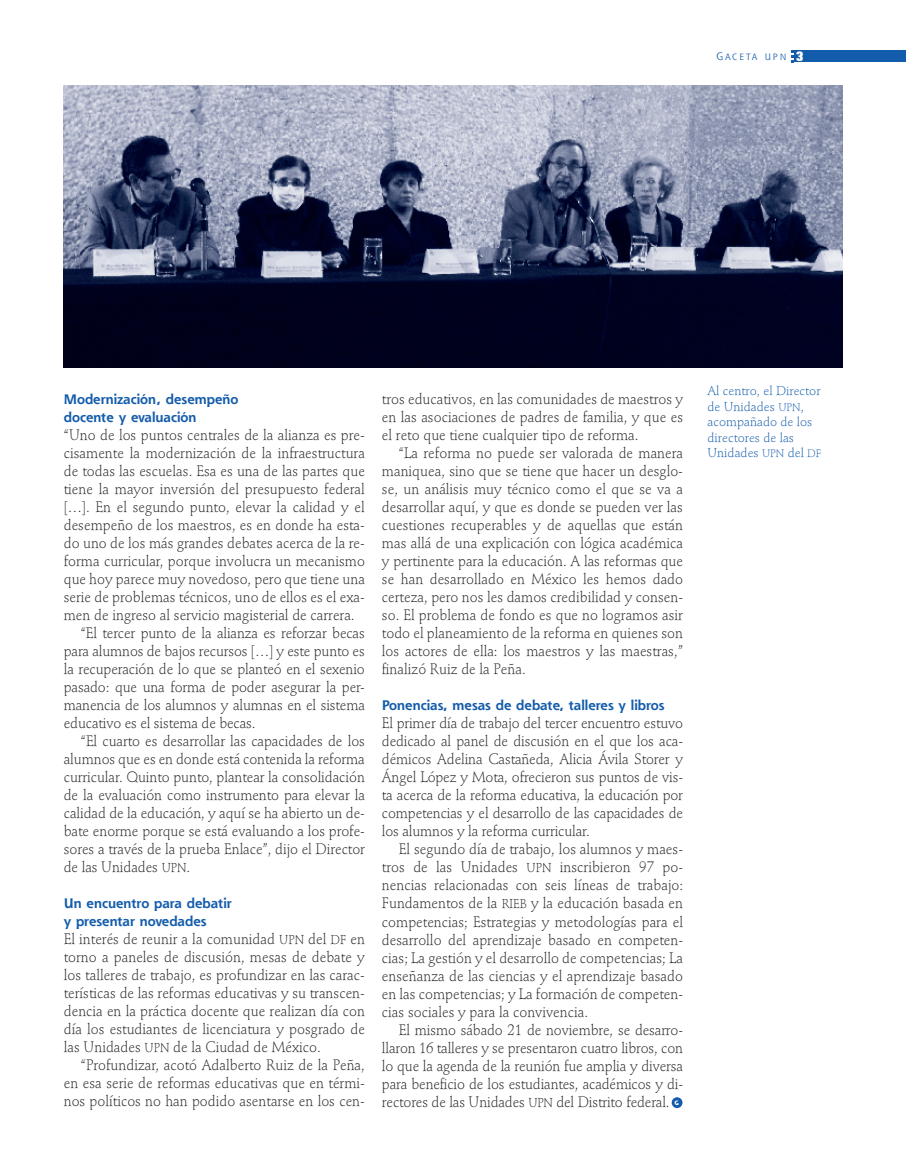
<style>
.page{position:relative;width:906px;height:1174px;background:#fff}
.page>*{position:absolute;margin:0;border:0;box-sizing:border-box;transform-origin:0 0}
.t1{font:300 15px/18px "Stempel Schneidler";color:#231f20;text-align:justify;scale:.95 1}
.t2{font:700 13.5px/18px "Shannon";color:#135cab}
.t3{font:300 12.75px/15.5px "Stempel Schneidler";color:#135cab}
.t4{font:8.85px "Shannon Book SC850";color:#135cab}
.t5{font:700 6.3px "Stone Sans";color:#fff;scale:.95 1}
.s1{font-size:10.5px}
.s2{font-family:"Briem Akademi MM 900 400";font-size:13.5px;color:#fff}
.s3{font-family:"Stempel Schneidler Light SC850";font-weight:400;font-size:12.75px}
.s4{font-family:"Stempel Schneidler Light SC850";font-weight:400;font-size:10.8px}
</style>
<div class="page">
<div style="left:794px;top:51px;width:112px;height:11px;background:#135cab"></div>
<svg style="left:791px;top:50px;width:2px;height:12px"></svg>
<div style="left:671px;top:1097px;width:11px;height:11px;background:#135cab;border-radius:50%"></div>
<img style="left:64px;top:85px;width:778px;height:282px">
<p class="t4" style="left:716px;top:51px;width:88px"><span class="s1">G</span>ACE TA U PN <span class="s2">3</span></p>
<p class="t2" style="left:64px;top:389px;width:176px">Modernización, desempeño docente y evaluación</p>
<p class="t1" style="left:64px;top:426px;width:318px">“Uno de los puntos centrales de la alianza es pre-</p>
<p class="t1" style="left:64px;top:444px;width:318px">cisamente la modernización de la infraestructura</p>
<p class="t1" style="left:64px;top:462px;width:318px">de todas las escuelas. Esa es una de las partes que</p>
<p class="t1" style="left:64px;top:480px;width:318px">tiene la mayor inversión del presupuesto federal</p>
<p class="t1" style="left:64px;top:498px;width:318px">[…]. En el segundo punto, elevar la calidad y el</p>
<p class="t1" style="left:64px;top:516px;width:318px">desempeño de los maestros, es en donde ha esta-</p>
<p class="t1" style="left:64px;top:534px;width:318px">do uno de los más grandes debates acerca de la re-</p>
<p class="t1" style="left:64px;top:552px;width:318px">forma curricular, porque involucra un mecanismo</p>
<p class="t1" style="left:64px;top:570px;width:318px">que hoy parece muy novedoso, pero que tiene una</p>
<p class="t1" style="left:64px;top:588px;width:318px">serie de problemas técnicos, uno de ellos es el exa-</p>
<p class="t1" style="left:64px;top:606px;width:308px">men de ingreso al servicio magisterial de carrera.</p>
<p class="t1" style="left:81px;top:624px;width:300px">“El tercer punto de la alianza es reforzar becas</p>
<p class="t1" style="left:64px;top:642px;width:318px">para alumnos de bajos recursos […] y este punto es</p>
<p class="t1" style="left:64px;top:660px;width:318px">la recuperación de lo que se planteó en el sexenio</p>
<p class="t1" style="left:64px;top:678px;width:318px">pasado: que una forma de poder asegurar la per-</p>
<p class="t1" style="left:64px;top:696px;width:318px">manencia de los alumnos y alumnas en el sistema</p>
<p class="t1" style="left:64px;top:714px;width:203px">educativo es el sistema de becas.</p>
<p class="t1" style="left:81px;top:732px;width:301px">“El cuarto es desarrollar las capacidades de los</p>
<p class="t1" style="left:64px;top:750px;width:318px">alumnos que es en donde está contenida la reforma</p>
<p class="t1" style="left:64px;top:768px;width:318px">curricular. Quinto punto, plantear la consolidación</p>
<p class="t1" style="left:64px;top:786px;width:318px">de la evaluación como instrumento para elevar la</p>
<p class="t1" style="left:64px;top:804px;width:318px">calidad de la educación, y aquí se ha abierto un de-</p>
<p class="t1" style="left:64px;top:822px;width:318px">bate enorme porque se está evaluando a los profe-</p>
<p class="t1" style="left:64px;top:840px;width:318px">sores a través de la prueba Enlace”, dijo el Director</p>
<p class="t1" style="left:64px;top:858px;width:134px">de las Unidades <span class="s3">UPN</span>.</p>
<p class="t2" style="left:64px;top:893px;width:170px">Un encuentro para debatir y presentar novedades</p>
<p class="t1" style="left:64px;top:930px;width:318px">El interés de reunir a la comunidad <span class="s3">UPN</span> del <span class="s3">DF</span> en torno a paneles de discusión, mesas de debate y los talleres de trabajo, es profundizar en las carac&shy;terísticas de las reformas educativas y su transcen&shy;dencia en la práctica docente que realizan día con día los estudiantes de licenciatura y posgrado de las Unidades <span class="s3">UPN</span> de la Ciudad de México.</p>
<p class="t1" style="left:64px;top:1056px;width:318px;text-indent:17px">“Profundizar, acotó Adalberto Ruiz de la Peña, en esa serie de reformas educativas que en térmi&shy;nos políticos no han podido asentarse en los cen-</p>
<p class="t1" style="left:382px;top:390px;width:318px">tros educativos, en las comunidades de maestros y en las asociaciones de padres de familia, y que es el reto que tiene cualquier tipo de reforma.</p>
<p class="t1" style="left:382px;top:444px;width:318px;text-indent:17px">“La reforma no puede ser valorada de manera maniquea, sino que se tiene que hacer un desglo&shy;se, un análisis muy técnico como el que se va a desarrollar aquí, y que es donde se pueden ver las cuestiones recuperables y de aquellas que están mas allá de una explicación con lógica académica y pertinente para la educación. A las reformas que se han desarrollado en México les hemos dado certeza, pero nos les damos credibilidad y consen&shy;so. El problema de fondo es que no logramos asir todo el planeamiento de la reforma en quienes son los actores de ella: los maestros y las maestras,” finalizó Ruiz de la Peña.</p>
<p class="t2" style="left:382px;top:696px;width:284px">Ponencias, mesas de debate, talleres y libros</p>
<p class="t1" style="left:382px;top:714px;width:318px">El primer día de trabajo del tercer encuentro estuvo dedicado al panel de discusión en el que los aca&shy;démicos Adelina Castañeda, Alicia Ávila Storer y Ángel López y Mota, ofrecieron sus puntos de vis&shy;ta acerca de la reforma educativa, la educación por competencias y el desarrollo de las capacidades de los alumnos y la reforma curricular.</p>
<p class="t1" style="left:382px;top:840px;width:318px;text-indent:17px">El segundo día de trabajo, los alumnos y maes&shy;tros de las Unidades <span class="s3">UPN</span> inscribieron 97 po&shy;nencias relacionadas con seis líneas de trabajo:<br>Fundamentos de la <span class="s3">RIEB</span> y la educación basada en competencias; Estrategias y metodologías para el desarrollo del aprendizaje basado en competen&shy;cias; La gestión y el desarrollo de competencias; La enseñanza de las ciencias y el aprendizaje basado en las competencias; y La formación de competen&shy;cias sociales y para la convivencia.</p>
<p class="t1" style="left:382px;top:1020px;width:318px;text-indent:17px">El mismo sábado 21 de noviembre, se desarro&shy;llaron 16 talleres y se presentaron cuatro libros, con lo que la agenda de la reunión fue amplia y diversa para beneficio de los estudiantes, académicos y di&shy;rectores de las Unidades <span class="s3">UPN</span> del Distrito federal.</p>
<p class="t5" style="left:674px;top:1098px;width:6px">G</p>
<p class="t3" style="left:707px;top:383px;width:115px">Al centro, el Director de Unidades <span class="s4">UPN</span>, acompañado de los directores de las<br>Unidades <span class="s4">UPN</span> del <span class="s4">DF</span></p>
</div>
